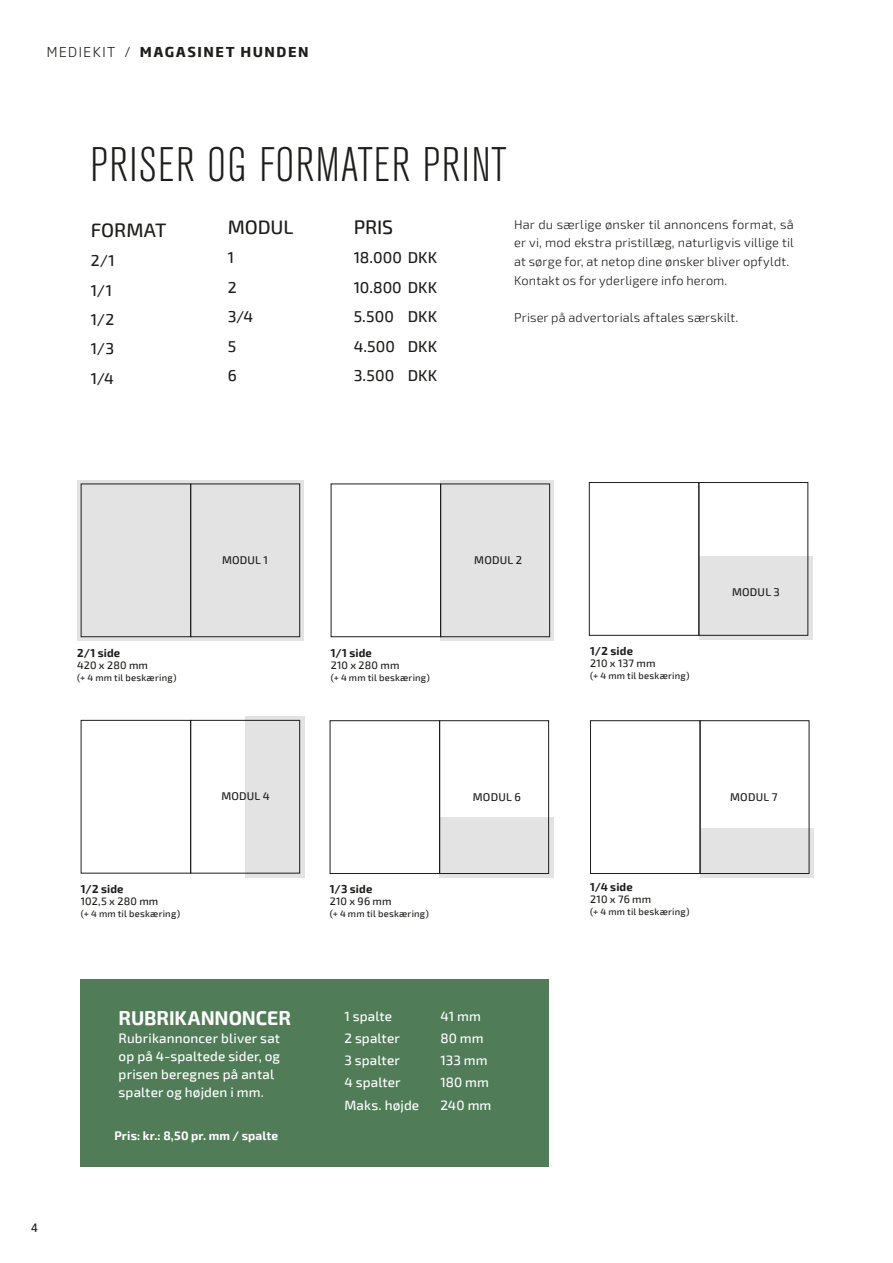
<style>
.page{position:relative;width:893px;height:1263px;background:#fff}
.page>*{position:absolute;margin:0;border:0;box-sizing:border-box;transform-origin:0 0}
.t1{font:300 condensed 48px "Akzidenz Grotesk BE";letter-spacing:.03em;color:#1d1d1b}
.t2{font:500 19.5px "Exo 2";letter-spacing:-.005em;color:#1d1d1b}
.t3{font:700 19.5px "Exo 2";letter-spacing:-.005em;color:#fff}
.t4{font:500 15.75px/29.4px "Exo 2";letter-spacing:.005em;color:#1d1d1b}
.t5{font:500 13.5px/18px "Exo 2";letter-spacing:.01em;color:#fff}
.t6{font:700 13.5px "Soho Gothic Pro";letter-spacing:.115em;color:#1d1d1b}
.t7{font:300 12.75px/18.8px "Exo 2";letter-spacing:.01em;color:#1d1d1b}
.t8{font:700 12px "Exo 2";letter-spacing:.015em;color:#fff}
.t9{font:500 12px "Avenir";color:#1d1d1b}
.t10{font:700 11.25px "Exo 2";letter-spacing:.015em;color:#1d1d1b}
.t11{font:500 11.25px "Exo 2";letter-spacing:.02em;color:#1d1d1b}
.t12{font:500 10.8px "Exo 2";letter-spacing:.015em;color:#1d1d1b}
.t13{font:500 9.45px "Exo 2";letter-spacing:.02em;color:#1d1d1b}
.s1{font-weight:300}
</style>
<div class="page">
<div style="left:80px;top:979px;width:469px;height:187px;background:#507c58"></div>
<div style="left:700px;top:828px;width:114px;height:49px;background:#e3e3e3"></div>
<div style="left:439px;top:817px;width:115px;height:61px;background:#e3e3e3"></div>
<div style="left:699px;top:556px;width:114px;height:84px;background:#e3e3e3"></div>
<div style="left:245px;top:716px;width:60px;height:162px;background:#e3e3e3"></div>
<div style="left:77px;top:480px;width:227px;height:161px;background:#e3e3e3"></div>
<div style="left:190px;top:484px;width:110px;height:153px;border:1px solid #1d1d1b"></div>
<div style="left:440px;top:480px;width:114px;height:161px;background:#e3e3e3"></div>
<div style="left:440px;top:484px;width:110px;height:153px;border:1px solid #1d1d1b"></div>
<div style="left:589px;top:482px;width:110px;height:154px;border:1px solid #1d1d1b"></div>
<div style="left:330px;top:720px;width:110px;height:154px;border:1px solid #1d1d1b"></div>
<div style="left:699px;top:482px;width:109px;height:154px;border:1px solid #1d1d1b"></div>
<div style="left:190px;top:720px;width:110px;height:153px;border:1px solid #1d1d1b"></div>
<div style="left:439px;top:720px;width:110px;height:154px;border:1px solid #1d1d1b"></div>
<div style="left:590px;top:720px;width:110px;height:154px;border:1px solid #1d1d1b"></div>
<div style="left:700px;top:720px;width:109px;height:154px;border:1px solid #1d1d1b"></div>
<p class="t6" style="left:47px;top:42px;width:263px"><span class="s1">MEDIEKIT /</span> MAGASINET HUNDEN</p>
<h1 class="t1" style="left:91px;top:138px;width:418px">PRISER OG FORMATER PRINT</h1>
<h2 class="t2" style="left:91px;top:219px;width:77px">FORMAT</h2>
<p class="t4" style="left:91px;top:246px;width:26px">2/1<br>1/1<br>1/2<br>1/3<br>1/4</p>
<h2 class="t2" style="left:228px;top:216px;width:67px">MODUL</h2>
<p class="t4" style="left:228px;top:243px;width:27px">1<br>2<br>3/4<br>5<br>6</p>
<h2 class="t2" style="left:354px;top:216px;width:41px">PRIS</h2>
<p class="t4" style="left:354px;top:243px;width:85px;text-align:justify">18.000 DKK 10.800 DKK 5.500 DKK 4.500 DKK 3.500 DKK</p>
<p class="t7" style="left:514px;top:215px;width:281px">Har du særlige ønsker til annoncens format, så er vi, mod ekstra pristillæg, naturligvis villige til at sørge for, at netop dine ønsker bliver opfyldt.<br>Kontakt os for yderligere info herom.</p>
<p class="t7" style="left:514px;top:309px;width:226px">Priser på advertorials aftales særskilt.</p>
<p class="t10" style="left:77px;top:646px;width:45px">2/1 side</p>
<p class="t12" style="left:77px;top:659px;width:72px">420 x 280 mm</p>
<p class="t13" style="left:77px;top:672px;width:101px">(+ 4 mm til beskæring)</p>
<p class="t11" style="left:222px;top:554px;width:47px">MODUL 1</p>
<p class="t11" style="left:474px;top:554px;width:49px">MODUL 2</p>
<p class="t10" style="left:331px;top:646px;width:43px">1/1 side</p>
<p class="t12" style="left:331px;top:659px;width:70px">210 x 280 mm</p>
<p class="t13" style="left:331px;top:672px;width:101px">(+ 4 mm til beskæring)</p>
<p class="t9" style="left:31px;top:1221px;width:8px">4</p>
<p class="t10" style="left:81px;top:882px;width:44px">1/2 side</p>
<p class="t12" style="left:81px;top:895px;width:79px">102,5 x 280 mm</p>
<p class="t13" style="left:81px;top:908px;width:101px">(+ 4 mm til beskæring)</p>
<p class="t11" style="left:221px;top:790px;width:50px">MODUL 4</p>
<p class="t11" style="left:473px;top:791px;width:50px">MODUL 6</p>
<p class="t10" style="left:330px;top:882px;width:44px">1/3 side</p>
<p class="t12" style="left:330px;top:895px;width:63px">210 x 96 mm</p>
<p class="t13" style="left:330px;top:908px;width:101px">(+ 4 mm til beskæring)</p>
<h2 class="t3" style="left:119px;top:1006px;width:174px">RUBRIKANNONCER</h2>
<p class="t5" style="left:119px;top:1029px;width:163px">Rubrikannoncer bliver sat op på 4-spaltede sider, og prisen beregnes på antal spalter og højden i mm.</p>
<p class="t8" style="left:114px;top:1128px;width:165px">Pris: kr.: 8,50 pr. mm / spalte</p>
<p class="t5" style="left:344px;top:1007px;width:49px">1 spalte</p>
<p class="t5" style="left:440px;top:1007px;width:42px">41 mm</p>
<p class="t5" style="left:344px;top:1029px;width:57px">2 spalter</p>
<p class="t5" style="left:440px;top:1029px;width:45px">80 mm</p>
<p class="t5" style="left:344px;top:1052px;width:57px">3 spalter</p>
<p class="t5" style="left:440px;top:1052px;width:49px">133 mm</p>
<p class="t5" style="left:344px;top:1074px;width:58px">4 spalter</p>
<p class="t5" style="left:440px;top:1074px;width:50px">180 mm</p>
<p class="t5" style="left:344px;top:1096px;width:76px">Maks. højde</p>
<p class="t5" style="left:440px;top:1096px;width:52px">240 mm</p>
<p class="t10" style="left:590px;top:644px;width:44px">1/2 side</p>
<p class="t12" style="left:590px;top:656px;width:67px">210 x 137 mm</p>
<p class="t13" style="left:590px;top:670px;width:101px">(+ 4 mm til beskæring)</p>
<p class="t11" style="left:732px;top:586px;width:49px">MODUL 3</p>
<p class="t10" style="left:590px;top:880px;width:44px">1/4 side</p>
<p class="t12" style="left:590px;top:893px;width:63px">210 x 76 mm</p>
<p class="t13" style="left:590px;top:906px;width:101px">(+ 4 mm til beskæring)</p>
<p class="t11" style="left:730px;top:791px;width:49px">MODUL 7</p>
</div>
